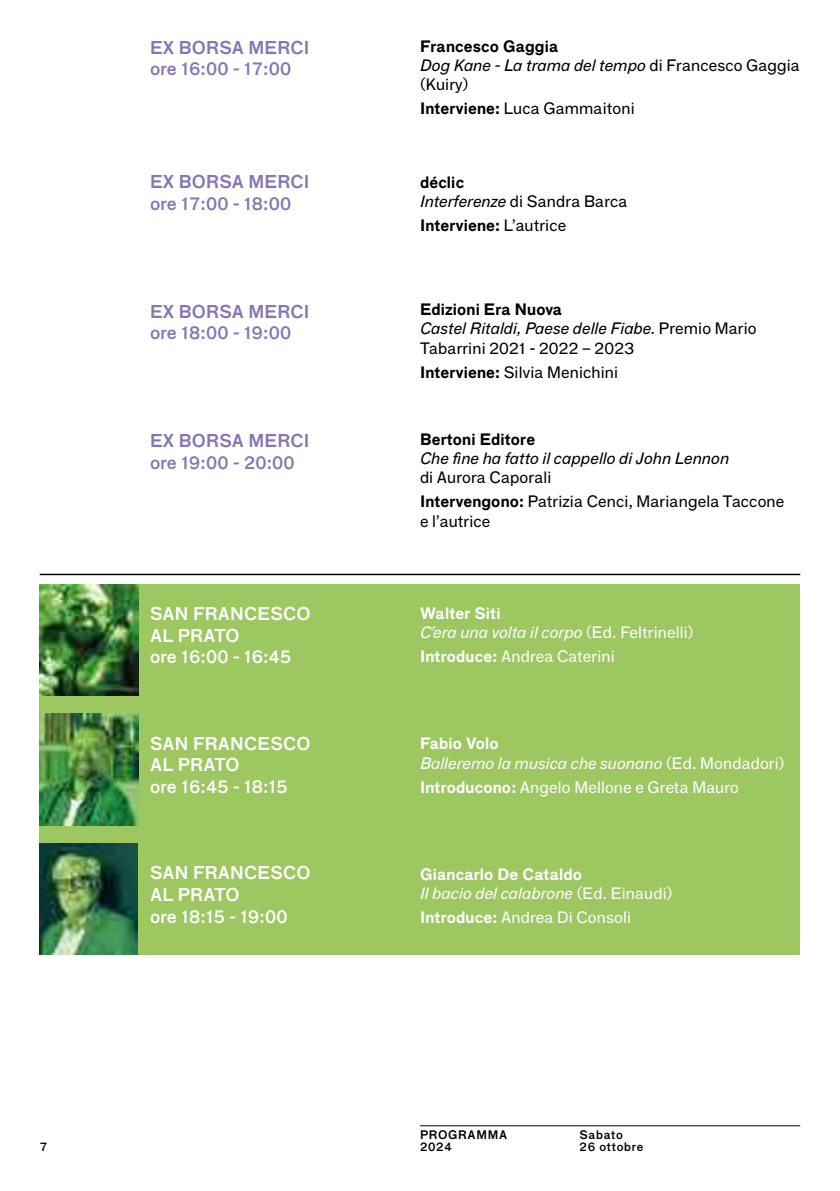
<style>
.page{position:relative;width:840px;height:1191px;background:#fff}
.page>*{position:absolute;margin:0;border:0;box-sizing:border-box;transform-origin:0 0}
.t1{font:18px/21.6px "F Grotesk Demi";letter-spacing:.01em;color:#8675b4}
.t2{font:18px/21.6px "F Grotesk Demi";letter-spacing:.01em;color:#fff}
.t3{font:16px/19.2px "F Grotesk";letter-spacing:.01em;color:#000}
.t4{font:italic 16px/19.2px "F Grotesk";letter-spacing:.01em;color:#fff}
.t5{font:16px "F Grotesk";letter-spacing:.01em;color:#fff}
.t6{font:italic 16px "F Grotesk";letter-spacing:.01em;color:#000}
.t7{font:700 16px "F Grotesk";letter-spacing:.01em;color:#000}
.t8{font:12px/12px "F Grotesk Demi";letter-spacing:.06em;color:#000}
.s1{font-weight:700}
.s2{font-style:italic}
.s3{font-weight:400}
.s4{font-weight:700;font-style:normal}
.s5{font-style:normal}
</style>
<div class="page">
<div style="left:39px;top:584px;width:760px;height:370px;background:#9cc761"></div>
<img style="left:39px;top:584px;width:99px;height:111px">
<hr style="left:420px;top:1125px;width:379px;height:1px;background:#000">
<img style="left:39px;top:714px;width:99px;height:111px">
<img style="left:39px;top:843px;width:99px;height:111px">
<hr style="left:40px;top:574px;width:759px;height:1px;background:#000">
<p class="t1" style="left:150px;top:35px;width:161px">EX BORSA MERCI ore 16:00 - 17:00</p>
<p class="t1" style="left:150px;top:169px;width:161px">EX BORSA MERCI ore 17:00 - 18:00</p>
<p class="t1" style="left:150px;top:299px;width:161px">EX BORSA MERCI ore 18:00 - 19:00</p>
<p class="t1" style="left:150px;top:428px;width:161px">EX BORSA MERCI ore 19:00 - 20:00</p>
<p class="t2" style="left:150px;top:601px;width:162px">SAN FRANCESCO<br>AL PRATO<br>ore 16:00 - 16:45</p>
<p class="t2" style="left:150px;top:731px;width:162px">SAN FRANCESCO<br>AL PRATO<br>ore 16:45 - 18:15</p>
<p class="t2" style="left:150px;top:860px;width:162px">SAN FRANCESCO<br>AL PRATO<br>ore 18:15 - 19:00</p>
<p class="t3" style="left:420px;top:36px;width:381px"><span class="s1">Francesco Gaggia<br></span><span class="s2">Dog Kane - La trama del tempo</span> di Francesco Gaggia (Kuiry)</p>
<p class="t3" style="left:420px;top:98px;width:216px"><span class="s1">Interviene:</span> Luca Gammaitoni</p>
<p class="t3" style="left:420px;top:171px;width:209px"><span class="s1">déclic<br></span><span class="s2">Interferenze</span> di Sandra Barca</p>
<p class="t7" style="left:420px;top:213px;width:148px">Interviene: <span class="s3">L’autrice</span></p>
<p class="t3" style="left:420px;top:299px;width:338px"><span class="s1">Edizioni Era Nuova<br></span><span class="s2">Castel Ritaldi, Paese delle Fiabe.</span> Premio Mario<br>Tabarrini 2021 - 2022 – 2023</p>
<p class="t3" style="left:420px;top:361px;width:200px"><span class="s1">Interviene:</span> Silvia Menichini</p>
<p class="t7" style="left:420px;top:427px;width:117px">Bertoni Editore</p>
<p class="t6" style="left:420px;top:447px;width:310px">Che fine ha fatto il cappello di John Lennon</p>
<p class="t3" style="left:420px;top:464px;width:365px;line-height:24px">di Aurora Caporali<br><span class="s1">Intervengono:</span> Patrizia Cenci, Mariangela Taccone</p>
<p class="t3" style="left:420px;top:510px;width:72px">e l’autrice</p>
<p class="t4" style="left:420px;top:602px;width:275px"><span class="s4">Walter Siti<br></span>C’era una volta il corpo <span class="s5">(Ed. Feltrinelli)</span></p>
<p class="t5" style="left:420px;top:645px;width:196px"><span class="s1">Introduce:</span> Andrea Caterini</p>
<p class="t4" style="left:420px;top:733px;width:366px"><span class="s4">Fabio Volo<br></span>Balleremo la musica che suonano <span class="s5">(Ed. Mondadori)</span></p>
<p class="t5" style="left:420px;top:775px;width:320px"><span class="s1">Introducono:</span> Angelo Mellone e Greta Mauro</p>
<p class="t4" style="left:420px;top:863px;width:254px"><span class="s4">Giancarlo De Cataldo<br></span>Il bacio del calabrone <span class="s5">(Ed. Einaudi)</span></p>
<p class="t5" style="left:420px;top:906px;width:212px"><span class="s1">Introduce:</span> Andrea Di Consoli</p>
<p class="t8" style="left:420px;top:1128px;width:89px">PROGRAMMA</p>
<p class="t8" style="left:40px;top:1140px;width:9px">7</p>
<p class="t8" style="left:420px;top:1140px;width:33px">2024</p>
<p class="t8" style="left:579px;top:1128px;width:65px">Sabato<br>26 ottobre</p>
</div>
